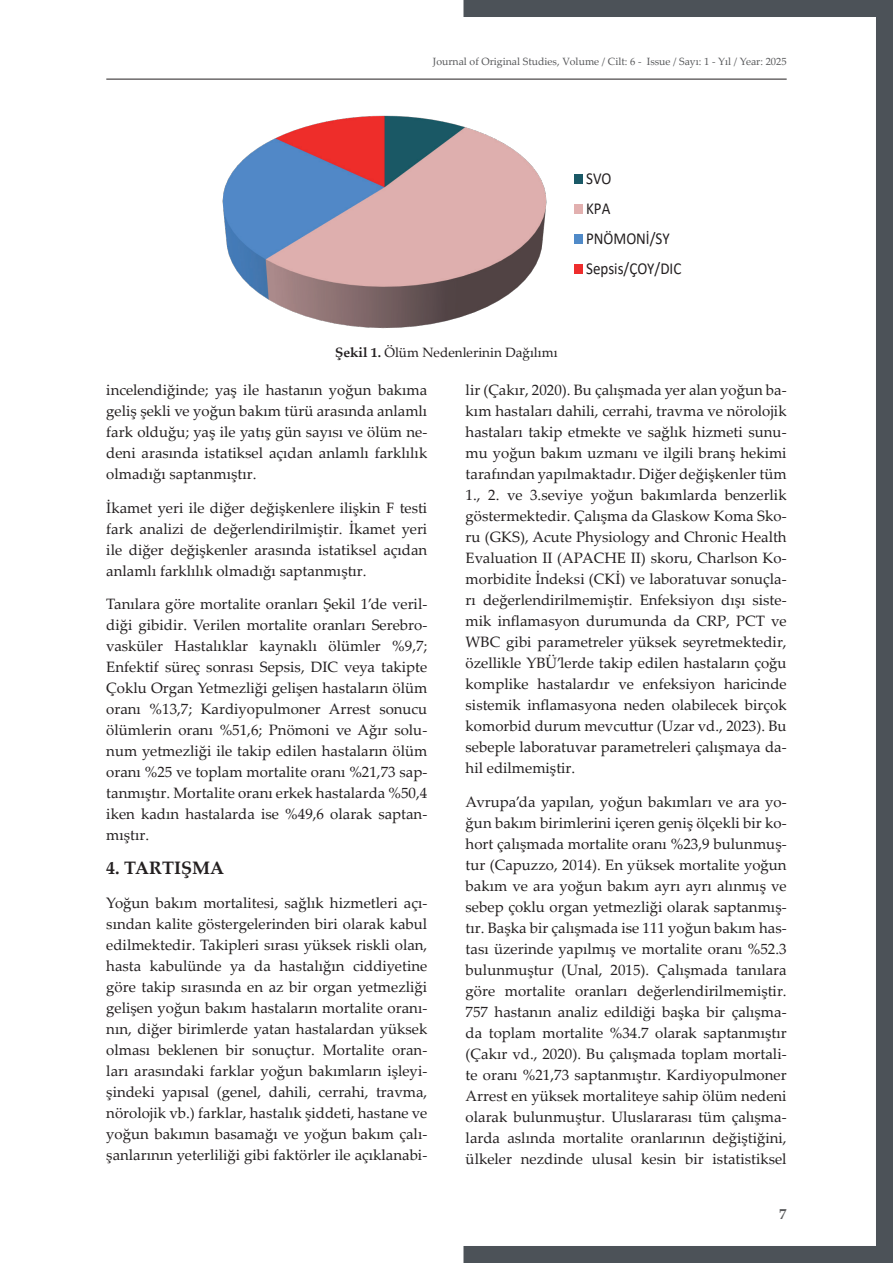
<style>
.page{position:relative;width:893px;height:1263px;background:#fff}
.page>*{position:absolute;margin:0;border:0;box-sizing:border-box;transform-origin:0 0}
.t1{font:18.3px "Calibri";color:#231f20;scale:.9 1}
.t2{font:700 18px "Palatino Linotype";color:#231f20}
.t3{font:16.8px/30.2px "Calibri";color:#231f20;scale:.9 1}
.t4{font:15px/21px "Palatino Linotype";color:#231f20;text-align:justify}
.t5{font:15px "Times New Roman";color:#231f20;scale:.9 1}
.t6{font:700 15px "Palatino Linotype";color:#57585a}
.t7{font:13.5px "Palatino Linotype";color:#231f20}
.t8{font:10.5px "Palatino Linotype";color:#57585a}
.s1{font-weight:700}
</style>
<div class="page">
<svg style="left:463px;top:0;width:430px;height:1263px"></svg>
<hr style="left:106px;top:79px;width:681px;height:1px;background:#231f20">
<div style="left:201px;top:109px;width:495px;height:224px;background:#fff"></div>
<img style="left:222px;top:115px;width:325px;height:214px">
<div style="left:574px;top:174px;width:9px;height:9px;background:#1a5966"></div>
<div style="left:574px;top:204px;width:9px;height:10px;background:#e2b0af"></div>
<div style="left:574px;top:235px;width:9px;height:9px;background:#508ac8"></div>
<div style="left:574px;top:265px;width:9px;height:9px;background:#ee2d2d"></div>
<p class="t8" style="left:433px;top:54px;width:355px">Journal of Original Studies, Volume / Cilt: 6 - Issue / Sayı: 1 - Yıl / Year: 2025</p>
<p class="t7" style="left:335px;top:343px;width:224px"><span class="s1">Şekil 1.</span> Ölüm Nedenlerinin Dağılımı</p>
<p class="t3" style="left:586px;top:163px;width:107px">SVO<br>KPA<br>PNÖMONİ/SY<br>Sepsis/ÇOY/DIC</p>
<p class="t5" style="left:346px;top:378px;width:225px"><span class="s1">Şekil 1.</span> Ölüm Nedenlerinin Dağılımı</p>
<p class="t4" style="left:466px;top:379px;width:323px">lir (Çakır, 2020). Bu çalışmada yer alan yoğun ba&shy;kım hastaları dahili, cerrahi, travma ve nörolojik hastaları takip etmekte ve sağlık hizmeti sunu&shy;mu yoğun bakım uzmanı ve ilgili branş hekimi tarafından yapılmaktadır. Diğer değişkenler tüm 1., 2. ve 3.seviye yoğun bakımlarda benzerlik göstermektedir. Çalışma da Glaskow Koma Sko&shy;ru (GKS), Acute Physiology and Chronic Health Evaluation II (APACHE II) skoru, Charlson Ko&shy;morbidite İndeksi (CKİ) ve laboratuvar sonuçla&shy;rı değerlendirilmemiştir. Enfeksiyon dışı siste&shy;mik inflamasyon durumunda da CRP, PCT ve WBC gibi parametreler yüksek seyretmektedir, özellikle YBÜ’lerde takip edilen hastaların çoğu komplike hastalardır ve enfeksiyon haricinde sistemik inflamasyona neden olabilecek birçok komorbid durum mevcuttur (Uzar vd., 2023). Bu sebeple laboratuvar parametreleri çalışmaya da&shy;hil edilmemiştir.</p>
<p class="t4" style="left:466px;top:790px;width:323px">Avrupa’da yapılan, yoğun bakımları ve ara yo&shy;ğun bakım birimlerini içeren geniş ölçekli bir ko&shy;hort çalışmada mortalite oranı %23,9 bulunmuş&shy;tur (Capuzzo, 2014). En yüksek mortalite yoğun bakım ve ara yoğun bakım ayrı ayrı alınmış ve sebep çoklu organ yetmezliği olarak saptanmış&shy;tır. Başka bir çalışmada ise 111 yoğun bakım has&shy;tası üzerinde yapılmış ve mortalite oranı %52.3 bulunmuştur (Unal, 2015). Çalışmada tanılara göre mortalite oranları değerlendirilmemiştir.<br>757 hastanın analiz edildiği başka bir çalışma&shy;da toplam mortalite %34.7 olarak saptanmıştır (Çakır vd., 2020). Bu çalışmada toplam mortali&shy;te oranı %21,73 saptanmıştır. Kardiyopulmoner Arrest en yüksek mortaliteye sahip ölüm nedeni olarak bulunmuştur. Uluslararası tüm çalışma&shy;larda aslında mortalite oranlarının değiştiğini, ülkeler nezdinde ulusal kesin bir istatistiksel</p>
<p class="t4" style="left:106px;top:379px;width:323px">incelendiğinde; yaş ile hastanın yoğun bakıma geliş şekli ve yoğun bakım türü arasında anlamlı fark olduğu; yaş ile yatış gün sayısı ve ölüm ne&shy;deni arasında istatiksel açıdan anlamlı farklılık olmadığı saptanmıştır.</p>
<p class="t4" style="left:106px;top:496px;width:323px">İkamet yeri ile diğer değişkenlere ilişkin F testi fark analizi de değerlendirilmiştir. İkamet yeri ile diğer değişkenler arasında istatiksel açıdan anlamlı farklılık olmadığı saptanmıştır.</p>
<p class="t4" style="left:106px;top:593px;width:323px">Tanılara göre mortalite oranları Şekil 1’de veril&shy;diği gibidir. Verilen mortalite oranları Serebro&shy;vasküler Hastalıklar kaynaklı ölümler %9,7; Enfektif süreç sonrası Sepsis, DIC veya takipte Çoklu Organ Yetmezliği gelişen hastaların ölüm oranı %13,7; Kardiyopulmoner Arrest sonucu ölümlerin oranı %51,6; Pnömoni ve Ağır solu&shy;num yetmezliği ile takip edilen hastaların ölüm oranı %25 ve toplam mortalite oranı %21,73 sap&shy;tanmıştır. Mortalite oranı erkek hastalarda %50,4 iken kadın hastalarda ise %49,6 olarak saptan&shy;mıştır.</p>
<p class="t2" style="left:106px;top:855px;width:119px">4. TARTIŞMA</p>
<p class="t4" style="left:106px;top:892px;width:323px">Yoğun bakım mortalitesi, sağlık hizmetleri açı&shy;sından kalite göstergelerinden biri olarak kabul edilmektedir. Takipleri sırası yüksek riskli olan, hasta kabulünde ya da hastalığın ciddiyetine göre takip sırasında en az bir organ yetmezliği gelişen yoğun bakım hastaların mortalite oranı&shy;nın, diğer birimlerde yatan hastalardan yüksek olması beklenen bir sonuçtur. Mortalite oran&shy;ları arasındaki farklar yoğun bakımların işleyi&shy;şindeki yapısal (genel, dahili, cerrahi, travma, nörolojik vb.) farklar, hastalık şiddeti, hastane ve yoğun bakımın basamağı ve yoğun bakım çalı&shy;şanlarının yeterliliği gibi faktörler ile açıklanabi-</p>
<p class="t1" style="left:770px;top:946px;width:20px">16</p>
<p class="t6" style="left:779px;top:1203px;width:9px">7</p>
</div>
